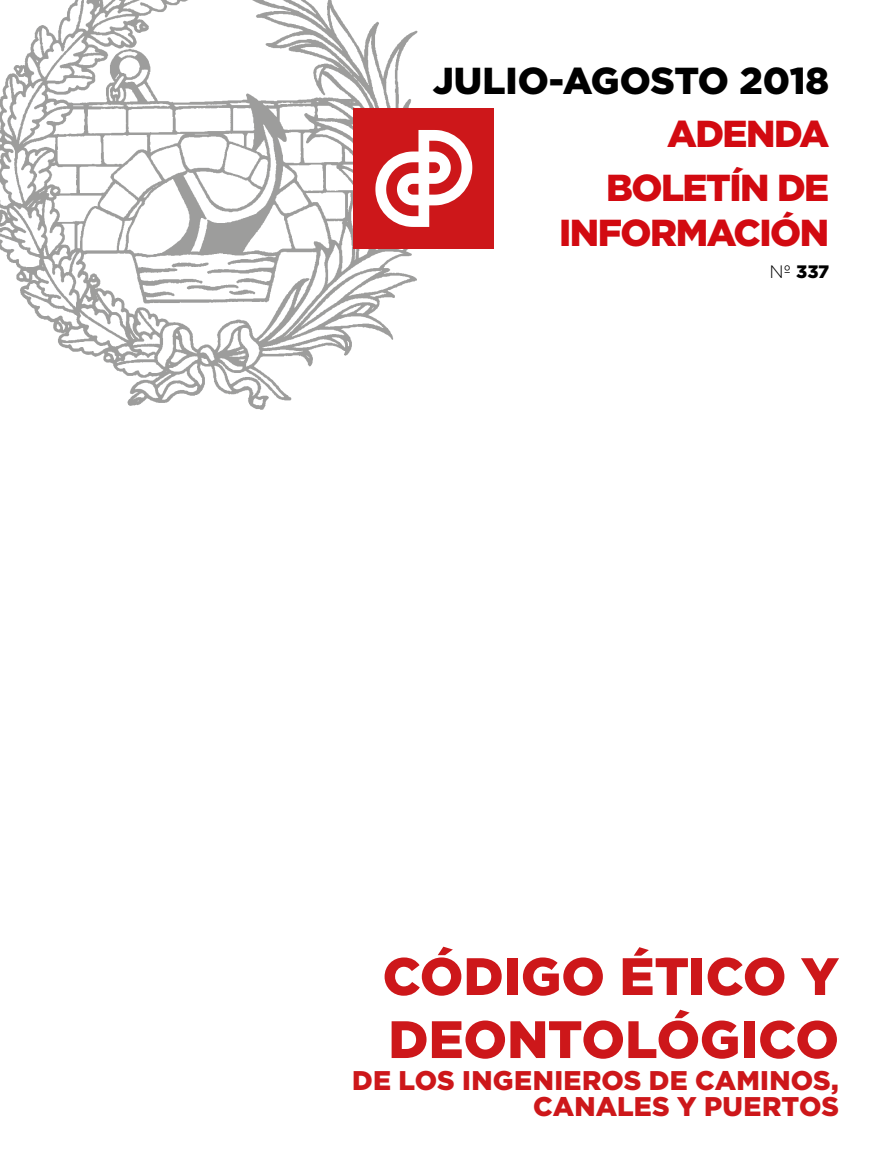
<style>
.page{position:relative;width:893px;height:1170px;background:#fff}
.page>*{position:absolute;margin:0;border:0;box-sizing:border-box;transform-origin:0 0}
.t1{font:900 52.5px/63px "Gotham";color:#cd171a}
.t2{font:900 37.5px/45px "Gotham";letter-spacing:-.04em;color:#d20a11;text-align:right}
.t3{font:900 37.5px "Gotham";color:#000}
.t4{font:900 27px/25.5px "Gotham";letter-spacing:.005em;color:#cd171a;text-align:right}
.t5{font:900 18px "Gotham";color:#000}
.s1{font-weight:300}
</style>
<div class="page">
<img style="left:0;top:0;width:418px;height:410px">
<div style="left:354px;top:108px;width:140px;height:141px;background:#cd171a"></div>
<svg style="left:375px;top:130px;width:97px;height:97px"></svg>
<h2 class="t3" style="left:433px;top:54px;width:398px">JULIO-AGOSTO 2018</h2>
<h2 class="t2" style="left:667px;top:111px;width:164px">ADENDA</h2>
<h2 class="t2" style="left:559px;top:165px;width:272px">BOLETÍN DE<br>INFORMACIÓN</h2>
<p class="t5" style="left:769px;top:259px;width:61px"><span class="s1">Nº</span> 337</p>
<h1 class="t1" style="left:383px;top:944px;width:458px">CÓDIGO ÉTICO Y<br>DEONTOLÓGICO</h1>
<p class="t4" style="left:352px;top:1067px;width:488px">DE LOS INGENIEROS DE CAMINOS,<br>CANALES Y PUERTOS</p>
</div>
